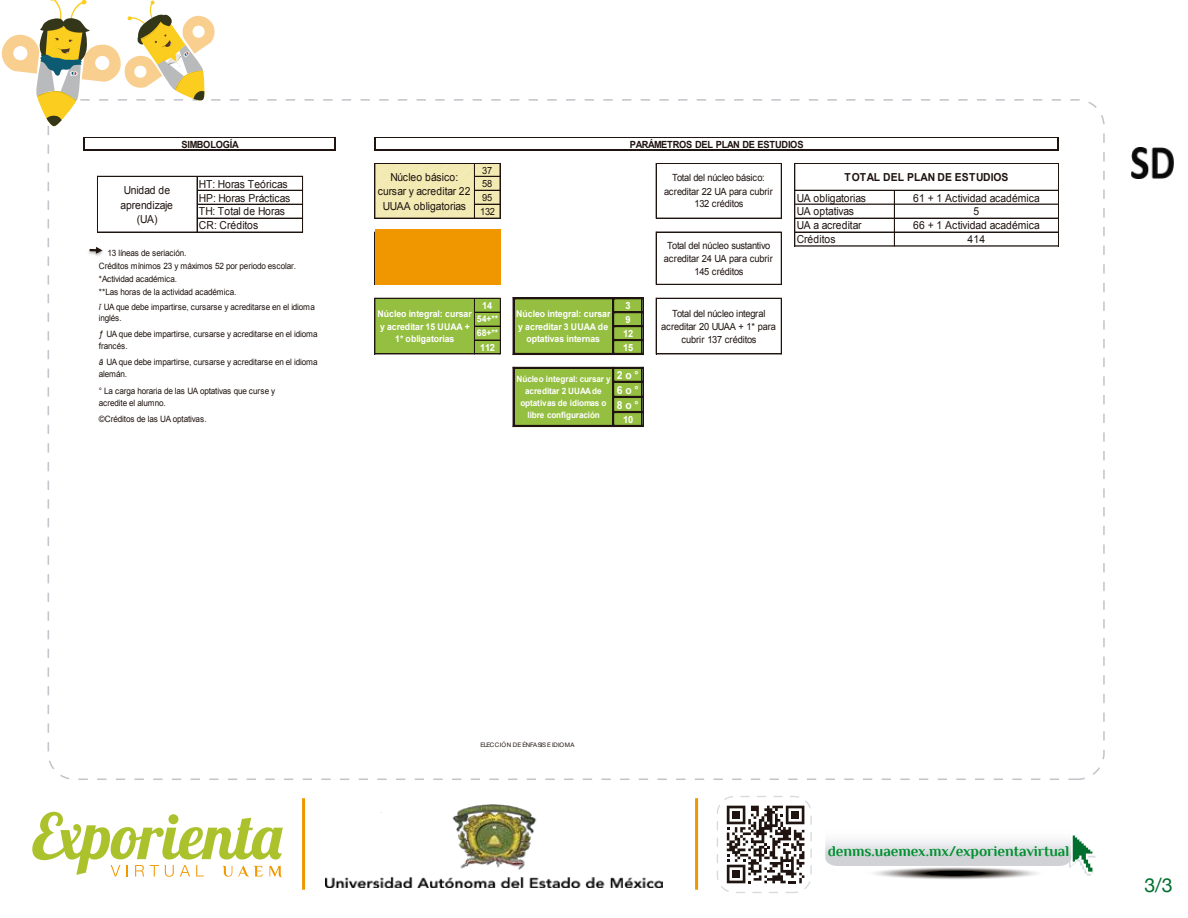
<style>
.page{position:relative;width:1188px;height:918px;background:#fff}
.page>*{position:absolute;margin:0;border:0;box-sizing:border-box;transform-origin:0 0}
.t1{font:19.5px "Helvetica Neue";color:#006e2d}
.t2{font:700 15px "Philosopher";color:#009030}
.t3{font:11.1px/14.5px "Arial";letter-spacing:-.01em;color:#1f1410;text-align:center;scale:.94 1}
.t4{font:700 11.1px "Arial";letter-spacing:.01em;color:#1f1410;scale:.94 1}
.t5{font:11.1px "Arial";letter-spacing:.01em;color:#1f1410;scale:.94 1}
.t6{font:700 11.1px/14.9px "Arial";color:#fff;text-align:justify;scale:.94 1}
.t7{font:9.9px/13px "Arial";letter-spacing:-.03em;color:#1f1410;text-align:center;scale:.94 1}
.t8{font:700 9.9px "Arial";letter-spacing:-.02em;color:#1f1410;scale:.94 1}
.t9{font:700 9.9px "Arial";letter-spacing:-.025em;color:#fff;scale:.94 1}
.t10{font:700 9.3px/12.5px "Arial";letter-spacing:.005em;color:#fff;text-align:center;scale:.94 1}
.t11{font:8.7px/11.6px "Arial";letter-spacing:-.025em;color:#1f1410;scale:.94 1}
.t12{font:700 8.7px/11.9px "Arial";letter-spacing:-.01em;color:#fff;text-align:center;scale:.94 1}
.t13{font:6.15px "Helvetica Neue";letter-spacing:-.005em;color:#1f1410}
.s1{font-style:italic}
</style>
<div class="page">
<svg style="left:2px;top:0;width:213px;height:127px"></svg>
<svg style="left:32px;top:812px;width:251px;height:65px"></svg>
<hr style="left:302px;top:798px;width:3px;height:92px;background:#f09700">
<hr style="left:695px;top:798px;width:3px;height:92px;background:#f09700">
<svg style="left:859px;top:866px;width:192px;height:14px"></svg>
<div style="left:717px;top:796px;width:95px;height:97px;border:1px dashed #d8dade;border-radius:17px"></div>
<svg style="left:727px;top:806px;width:77px;height:77px"></svg>
<div style="left:732px;top:811px;width:8px;height:8px;background:#1f1410"></div>
<div style="left:791px;top:811px;width:8px;height:8px;background:#1f1410"></div>
<div style="left:732px;top:870px;width:8px;height:8px;background:#1f1410"></div>
<svg style="left:825px;top:835px;width:271px;height:41px"></svg>
<img style="left:1131px;top:147px;width:43px;height:32px">
<img style="left:326px;top:804px;width:336px;height:84px">
<svg style="left:376px;top:164px;width:124px;height:54px;background:#efe6b0"></svg>
<div style="left:375px;top:298px;width:125px;height:56px;background:#95bf41"></div>
<div style="left:513px;top:298px;width:130px;height:56px;background:#95bf41"></div>
<div style="left:513px;top:368px;width:130px;height:58px;background:#95bf41"></div>
<hr style="left:84px;top:137px;width:252px;height:1px;background:#1f1410">
<hr style="left:375px;top:137px;width:684px;height:1px;background:#1f1410">
<svg style="left:84px;top:138px;width:1px;height:12px"></svg>
<hr style="left:84px;top:150px;width:252px;height:1px;background:#1f1410">
<svg style="left:335px;top:138px;width:1px;height:12px"></svg>
<svg style="left:374px;top:137px;width:1px;height:14px"></svg>
<hr style="left:375px;top:150px;width:684px;height:1px;background:#1f1410">
<svg style="left:1058px;top:138px;width:1px;height:12px"></svg>
<hr style="left:375px;top:163px;width:125px;height:1px;background:#1f1410">
<hr style="left:656px;top:163px;width:126px;height:1px;background:#1f1410">
<hr style="left:795px;top:163px;width:264px;height:1px;background:#1f1410">
<hr style="left:98px;top:176px;width:205px;height:1px;background:#1f1410">
<svg style="left:475px;top:176px;width:25px;height:1px"></svg>
<hr style="left:197px;top:190px;width:106px;height:1px;background:#1f1410">
<svg style="left:475px;top:190px;width:25px;height:1px"></svg>
<hr style="left:795px;top:190px;width:264px;height:1px;background:#1f1410">
<hr style="left:197px;top:204px;width:106px;height:1px;background:#1f1410">
<svg style="left:475px;top:204px;width:25px;height:1px"></svg>
<hr style="left:795px;top:204px;width:264px;height:1px;background:#1f1410">
<hr style="left:197px;top:218px;width:106px;height:1px;background:#1f1410">
<hr style="left:375px;top:163px;width:1px;height:55px;background:#1f1410">
<hr style="left:474px;top:164px;width:1px;height:54px;background:#1f1410">
<hr style="left:375px;top:218px;width:125px;height:1px;background:#1f1410">
<hr style="left:500px;top:164px;width:1px;height:54px;background:#1f1410">
<hr style="left:656px;top:163px;width:1px;height:55px;background:#1f1410">
<hr style="left:656px;top:218px;width:126px;height:1px;background:#1f1410">
<hr style="left:781px;top:164px;width:1px;height:54px;background:#1f1410">
<hr style="left:795px;top:218px;width:264px;height:1px;background:#1f1410">
<hr style="left:97px;top:176px;width:1px;height:56px;background:#1f1410">
<hr style="left:197px;top:177px;width:1px;height:55px;background:#1f1410">
<hr style="left:98px;top:232px;width:205px;height:1px;background:#1f1410">
<hr style="left:302px;top:177px;width:1px;height:55px;background:#1f1410">
<hr style="left:656px;top:232px;width:126px;height:1px;background:#1f1410">
<hr style="left:795px;top:232px;width:264px;height:1px;background:#1f1410">
<hr style="left:795px;top:163px;width:1px;height:83px;background:#1f1410">
<hr style="left:894px;top:191px;width:1px;height:55px;background:#1f1410">
<hr style="left:795px;top:246px;width:264px;height:1px;background:#1f1410">
<hr style="left:1058px;top:164px;width:1px;height:82px;background:#1f1410">
<hr style="left:500px;top:232px;width:1px;height:53px;background:#1f1410">
<hr style="left:656px;top:232px;width:1px;height:53px;background:#1f1410">
<hr style="left:656px;top:284px;width:126px;height:1px;background:#1f1410">
<hr style="left:781px;top:232px;width:1px;height:53px;background:#1f1410">
<hr style="left:375px;top:298px;width:125px;height:1px;background:#1f1410">
<hr style="left:514px;top:297px;width:98px;height:1px;background:#1f1410">
<hr style="left:514px;top:299px;width:98px;height:1px;background:#1f1410">
<hr style="left:656px;top:298px;width:126px;height:1px;background:#1f1410">
<svg style="left:475px;top:312px;width:25px;height:1px"></svg>
<svg style="left:475px;top:326px;width:25px;height:1px"></svg>
<svg style="left:475px;top:340px;width:25px;height:1px"></svg>
<hr style="left:375px;top:298px;width:1px;height:56px;background:#1f1410">
<hr style="left:474px;top:299px;width:1px;height:55px;background:#1f1410">
<hr style="left:375px;top:354px;width:125px;height:1px;background:#1f1410">
<hr style="left:500px;top:299px;width:1px;height:55px;background:#1f1410">
<hr style="left:514px;top:353px;width:98px;height:1px;background:#1f1410">
<hr style="left:514px;top:354px;width:98px;height:1px;background:#1f1410">
<hr style="left:656px;top:298px;width:1px;height:56px;background:#1f1410">
<hr style="left:656px;top:354px;width:126px;height:1px;background:#1f1410">
<hr style="left:781px;top:299px;width:1px;height:55px;background:#1f1410">
<hr style="left:513px;top:299px;width:1px;height:54px;background:#1f1410">
<hr style="left:514px;top:299px;width:1px;height:54px;background:#1f1410">
<hr style="left:514px;top:367px;width:98px;height:1px;background:#1f1410">
<hr style="left:514px;top:368px;width:98px;height:1px;background:#1f1410">
<hr style="left:514px;top:425px;width:98px;height:1px;background:#1f1410">
<hr style="left:514px;top:426px;width:98px;height:1px;background:#1f1410">
<hr style="left:513px;top:369px;width:1px;height:56px;background:#1f1410">
<hr style="left:514px;top:369px;width:1px;height:56px;background:#1f1410">
<svg style="left:612px;top:297px;width:32px;height:58px"></svg>
<svg style="left:612px;top:367px;width:32px;height:60px"></svg>
<img style="left:88px;top:246px;width:13px;height:10px">
<svg style="left:90px;top:247px;width:13px;height:7px"></svg>
<div style="left:375px;top:230px;width:125px;height:55px;background:#f09700"></div>
<p class="t8" style="left:182px;top:137px;width:62px">SIMBOLOGÍA</p>
<p class="t8" style="left:630px;top:137px;width:186px">PARÁMETROS DEL PLAN DE ESTUDIOS</p>
<p class="t3" style="left:378px;top:170px;width:100px">Núcleo básico: cursar y acreditar 22<br>UUAA obligatorias</p>
<p class="t7" style="left:664px;top:171px;width:117px">Total del núcleo básico: acreditar 22 UA para cubrir<br>132 créditos</p>
<p class="t7" style="left:482px;top:164px;width:12px">37</p>
<p class="t4" style="left:845px;top:169px;width:176px">TOTAL DEL PLAN DE ESTUDIOS</p>
<p class="t3" style="left:199px;top:177px;width:96px">HT: Horas Teóricas</p>
<p class="t7" style="left:482px;top:177px;width:12px">58</p>
<p class="t3" style="left:199px;top:190px;width:99px">HP: Horas Prácticas</p>
<p class="t7" style="left:482px;top:191px;width:12px">95</p>
<p class="t3" style="left:199px;top:204px;width:93px">TH: Total de Horas</p>
<p class="t7" style="left:480px;top:205px;width:17px">132</p>
<p class="t11" style="left:99px;top:247px;width:212px;line-height:12.8px;text-indent:9px">13 líneas de seriación.<br>Créditos mínimos 23 y máximos 52 por periodo escolar.</p>
<p class="t9" style="left:482px;top:299px;width:12px">14</p>
<p class="t9" style="left:625px;top:299px;width:7px">3</p>
<p class="t10" style="left:477px;top:313px;width:24px">54+**</p>
<p class="t9" style="left:625px;top:313px;width:7px">9</p>
<p class="t10" style="left:477px;top:327px;width:24px">68+**</p>
<p class="t9" style="left:623px;top:327px;width:12px">12</p>
<p class="t9" style="left:480px;top:341px;width:17px">112</p>
<p class="t9" style="left:623px;top:341px;width:12px">15</p>
<p class="t6" style="left:617px;top:368px;width:25px">2o° 6o° 8o°</p>
<p class="t9" style="left:623px;top:413px;width:12px">10</p>
<p class="t3" style="left:121px;top:183px;width:57px">Unidad de aprendizaje (UA)</p>
<p class="t3" style="left:797px;top:190px;width:75px">UA obligatorias</p>
<p class="t3" style="left:913px;top:190px;width:136px">61 + 1 Actividad académica</p>
<p class="t3" style="left:797px;top:204px;width:63px">UA optativas</p>
<p class="t3" style="left:974px;top:204px;width:8px">5</p>
<p class="t5" style="left:199px;top:218px;width:65px">CR: Créditos</p>
<p class="t3" style="left:797px;top:218px;width:70px">UA a acreditar</p>
<p class="t3" style="left:913px;top:218px;width:136px">66 + 1 Actividad académica</p>
<p class="t7" style="left:664px;top:239px;width:117px">Total del núcleo sustantivo acreditar 24 UA para cubrir<br>145 créditos</p>
<p class="t5" style="left:797px;top:232px;width:43px">Créditos</p>
<p class="t3" style="left:968px;top:232px;width:20px">414</p>
<p class="t11" style="left:99px;top:273px;width:85px">*Actividad académica.</p>
<p class="t11" style="left:99px;top:286px;width:148px">**Las horas de la actividad académica.</p>
<p class="t11" style="left:99px;top:329px;width:234px"><span class="s1">ƒ</span> UA que debe impartirse, cursarse y acreditarse en el idioma francés.</p>
<p class="t11" style="left:99px;top:301px;width:231px"><span class="s1">ǐ</span> UA que debe impartirse, cursarse y acreditarse en el idioma inglés.</p>
<p class="t10" style="left:377px;top:308px;width:102px">Núcleo integral: cursar y acreditar 15 UUAA +<br>1* obligatorias</p>
<p class="t10" style="left:516px;top:308px;width:102px">Núcleo integral: cursar y acreditar 3 UUAA de optativas internas</p>
<p class="t7" style="left:661px;top:307px;width:124px">Total del núcleo integral acreditar 20 UUAA + 1* para cubrir 137 créditos</p>
<p class="t11" style="left:99px;top:356px;width:234px"><span class="s1">â</span> UA que debe impartirse, cursarse y acreditarse en el idioma alemán.</p>
<p class="t12" style="left:517px;top:373px;width:102px">Núcleo integral: cursar y acreditar 2 UUAA de optativas de idiomas o libre configuración</p>
<p class="t11" style="left:99px;top:386px;width:189px">° La carga horaria de las UA optativas que curse y acredite el alumno.</p>
<p class="t11" style="left:99px;top:413px;width:116px">©Créditos de las UA optativas.</p>
<p class="t13" style="left:481px;top:740px;width:95px">ELECCIÓN DE ÉNFASISE IDIOMA</p>
<h2 class="t2" style="left:828px;top:843px;width:243px">denms.uaemex.mx/exporientavirtual</h2>
<h1 class="t1" style="left:1144px;top:871px;width:30px">3/3</h1>
</div>
